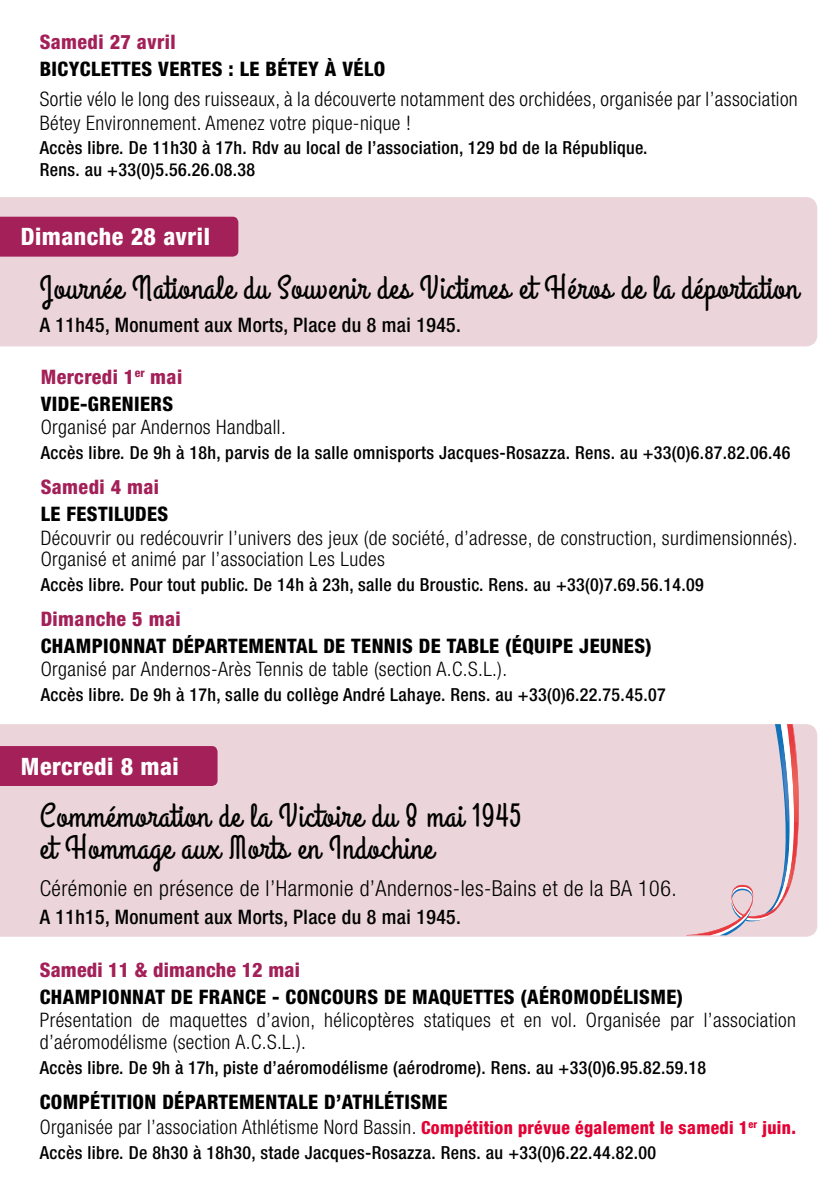
<style>
.page{position:relative;width:840px;height:1191px;background:#fff}
.page>*{position:absolute;margin:0;border:0;box-sizing:border-box;transform-origin:0 0}
.t1{font:33px/32px "Grand Hotel";letter-spacing:.03em;color:#000}
.t2{font:800 condensed 24px "Helvetica Neue LT Std";letter-spacing:.02em;color:#fff}
.t3{font:300 condensed 22px "Helvetica Neue LT Std";letter-spacing:.02em;color:#000}
.t4{font:300 condensed 20px/20.8px "Helvetica Neue LT Std";letter-spacing:.02em;color:#000}
.t5{font:800 condensed 20px/26.8px "Helvetica Neue LT Std";letter-spacing:.02em;color:#000}
.t6{font:500 condensed 20px "Helvetica Neue LT Std";letter-spacing:.02em;color:#000}
.t7{font:800 condensed 20px "Helvetica Neue LT Std";letter-spacing:.02em;color:#a32058}
.t8{font:500 condensed 18px/22px "Helvetica Neue LT Std";letter-spacing:.02em;color:#000}
.s1{color:#a32058}
.s2{font-weight:800}
.s3{font-weight:800;font-size:18px;color:#e40134}
</style>
<div class="page">
<div style="left:0;top:197px;width:816px;height:149px;background:#ebd5db"></div>
<div style="left:0;top:724px;width:816px;height:212px;background:#ebd5db"></div>
<div style="left:0;top:217px;width:238px;height:40px;background:#a32058"></div>
<div style="left:0;top:746px;width:217px;height:40px;background:#a32058"></div>
<svg style="left:686px;top:724px;width:120px;height:211px;background:#e5ced6"></svg>
<img style="left:796px;top:769px;width:2px;height:53px">
<img style="left:781px;top:835px;width:2px;height:51px">
<img style="left:783px;top:835px;width:3px;height:51px">
<img style="left:786px;top:835px;width:10px;height:51px">
<p class="t7" style="left:40px;top:30px;width:137px">Samedi 27 avril</p>
<p class="t5" style="left:40px;top:55px;width:347px">BICYCLETTES VERTES : LE BÉTEY À VÉLO</p>
<p class="t4" style="left:40px;top:86px;width:759px;line-height:24px">Sortie vélo le long des ruisseaux, à la découverte notamment des orchidées, organisée par l’association<br>Bétey Environnement. Amenez votre pique-nique !</p>
<p class="t8" style="left:40px;top:137px;width:609px">Accès libre. De 11h30 à 17h. Rdv au local de l’association, 129 bd de la République.<br>Rens. au +33(0)5.56.26.08.38</p>
<p class="t2" style="left:21px;top:222px;width:190px">Dimanche 28 avril</p>
<h1 class="t1" style="left:40px;top:273px;width:759px">Journée Nationale du Souvenir des Victimes et Héros de la déportation</h1>
<p class="t6" style="left:40px;top:312px;width:422px">A 11h45, Monument aux Morts, Place du 8 mai 1945.</p>
<p class="t5" style="left:41px;top:363px;width:143px"><span class="s1">Mercredi 1</span><sup>er</sup> <span class="s1">mai<br></span>VIDE-GRENIERS</p>
<p class="t4" style="left:41px;top:416px;width:246px">Organisé par Andernos Handball.</p>
<p class="t8" style="left:41px;top:441px;width:750px">Accès libre. De 9h à 18h, parvis de la salle omnisports Jacques-Rosazza. Rens. au +33(0)6.87.82.06.46</p>
<p class="t7" style="left:41px;top:475px;width:120px">Samedi 4 mai</p>
<p class="t5" style="left:41px;top:500px;width:129px">LE FESTILUDES</p>
<p class="t4" style="left:41px;top:527px;width:758px">Découvrir ou redécouvrir l’univers des jeux (de société, d’adresse, de construction, surdimensionnés).<br>Organisé et animé par l’association Les Ludes</p>
<p class="t8" style="left:41px;top:573px;width:664px">Accès libre. Pour tout public. De 14h à 23h, salle du Broustic. Rens. au +33(0)7.69.56.14.09</p>
<p class="t7" style="left:41px;top:606px;width:141px">Dimanche 5 mai</p>
<p class="t5" style="left:41px;top:632px;width:612px">CHAMPIONNAT DÉPARTEMENTAL DE TENNIS DE TABLE (ÉQUIPE JEUNES)</p>
<p class="t4" style="left:41px;top:659px;width:467px">Organisé par Andernos-Arès Tennis de table (section A.C.S.L.).</p>
<p class="t8" style="left:41px;top:683px;width:626px">Accès libre. De 9h à 17h, salle du collège André Lahaye. Rens. au +33(0)6.22.75.45.07</p>
<p class="t2" style="left:21px;top:751px;width:159px">Mercredi 8 mai</p>
<h1 class="t1" style="left:40px;top:801px;width:482px">Commémoration de la Victoire du 8 mai 1945 et Hommage aux Morts en Indochine</h1>
<p class="t3" style="left:40px;top:875px;width:638px">Cérémonie en présence de l’Harmonie d’Andernos-les-Bains et de la BA 106.</p>
<p class="t6" style="left:40px;top:904px;width:422px">A 11h15, Monument aux Morts, Place du 8 mai 1945.</p>
<p class="t7" style="left:40px;top:957px;width:261px">Samedi 11 &amp; dimanche 12 mai</p>
<p class="t5" style="left:40px;top:982px;width:644px">CHAMPIONNAT DE FRANCE - CONCOURS DE MAQUETTES (AÉROMODÉLISME)</p>
<p class="t4" style="left:40px;top:1009px;width:757px;line-height:22px">Présentation de maquettes d’avion, hélicoptères statiques et en vol. Organisée par l’association d’aéromodélisme (section A.C.S.L.).</p>
<p class="t8" style="left:40px;top:1056px;width:667px">Accès libre. De 9h à 17h, piste d’aéromodélisme (aérodrome). Rens. au +33(0)6.95.82.59.18</p>
<p class="t4" style="left:40px;top:1089px;width:757px;line-height:24.8px"><span class="s2">COMPÉTITION DÉPARTEMENTALE D’ATHLÉTISME<br></span>Organisée par l’association Athlétisme Nord Bassin. <span class="s3">Compétition prévue également le samedi 1</span><sup>er</sup> <span class="s3">juin.</span></p>
<p class="t8" style="left:40px;top:1141px;width:617px">Accès libre. De 8h30 à 18h30, stade Jacques-Rosazza. Rens. au +33(0)6.22.44.82.00</p>
</div>
